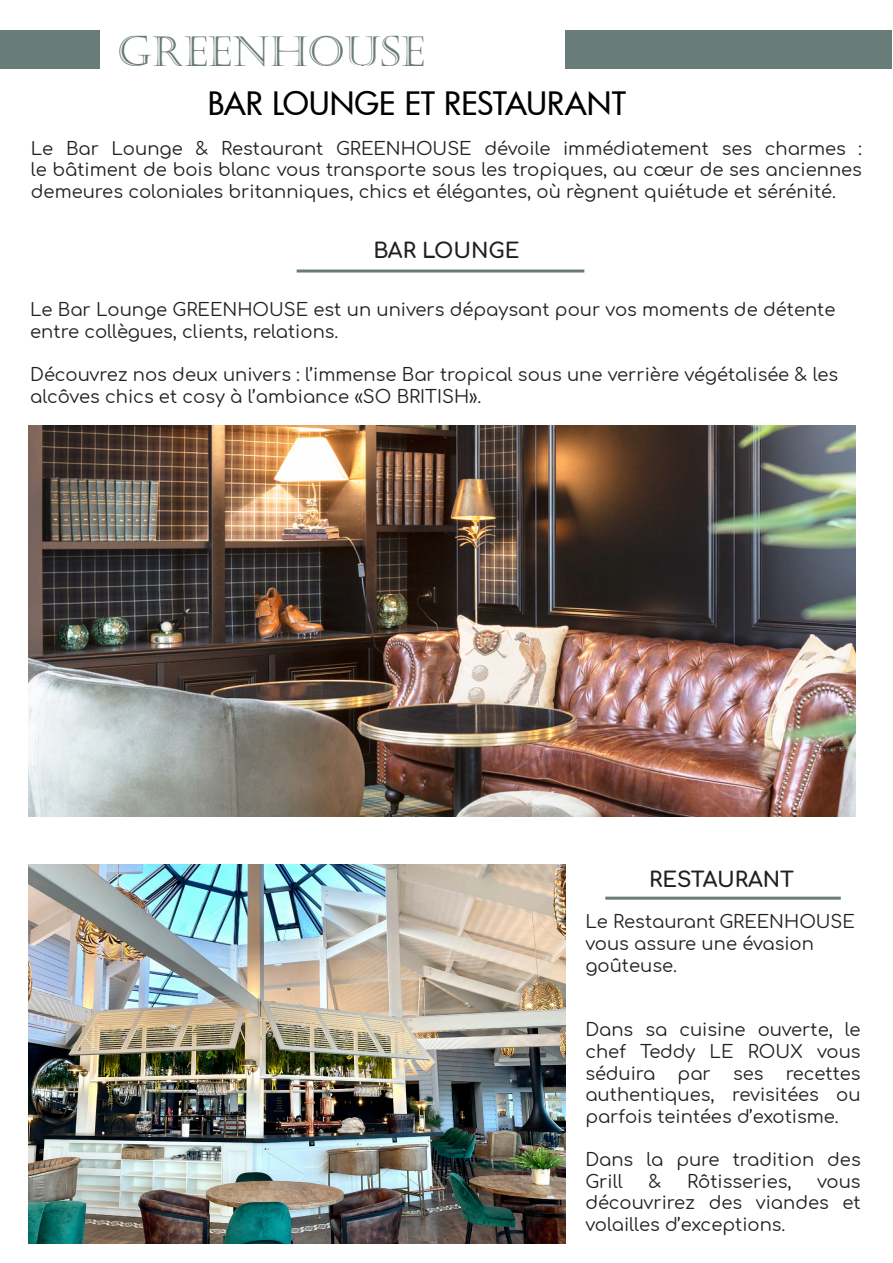
<style>
.page{position:relative;width:893px;height:1263px;background:#fff}
.page>*{position:absolute;margin:0;border:0;box-sizing:border-box;transform-origin:0 0}
.t1{font:42px "Castellar";color:#697c79}
.t2{font:500 31.5px "Futura";color:#000}
.t3{font:700 21px "Comfortaa";color:#231f20}
.t4{font:18px/21.6px "Comfortaa";color:#231f20}
</style>
<div class="page">
<div style="left:566px;top:31px;width:326px;height:38px;background:#697c79"></div>
<img style="left:28px;top:425px;width:827px;height:391px">
<img style="left:28px;top:865px;width:538px;height:378px">
<div style="left:0;top:31px;width:99px;height:38px;background:#697c79"></div>
<hr style="left:892px;top:660px;width:1px;height:39px;background:#697c79">
<hr style="left:297px;top:269px;width:287px;height:3px;background:#697c79">
<hr style="left:605px;top:897px;width:236px;height:3px;background:#697c79">
<p class="t1" style="left:117px;top:27px;width:32px">GREEN</p>
<p class="t1" style="left:270px;top:27px;width:68px">HOUSE</p>
<p class="t2" style="left:208px;top:83px;width:420px">BAR LOUNGE ET RESTAURANT</p>
<p class="t4" style="left:31px;top:135px;width:833px;text-align:justify">Le Bar Lounge &amp; Restaurant GREENHOUSE dévoile immédiatement ses charmes : le bâtiment de bois blanc vous transporte sous les tropiques, au cœur de ses anciennes demeures coloniales britanniques, chics et élégantes, où règnent quiétude et sérénité.</p>
<p class="t3" style="left:373px;top:231px;width:148px">BAR LOUNGE</p>
<p class="t4" style="left:30px;top:296px;width:807px">Le Bar Lounge GREENHOUSE est un univers dépaysant pour vos moments de détente entre collègues, clients, relations.</p>
<p class="t4" style="left:30px;top:361px;width:809px">Découvrez nos deux univers : l’immense Bar tropical sous une verrière végétalisée &amp; les alcôves chics et cosy à l’ambiance «SO BRITISH».</p>
<p class="t3" style="left:649px;top:860px;width:147px">RESTAURANT</p>
<p class="t4" style="left:585px;top:908px;width:271px">Le Restaurant GREENHOUSE</p>
<p class="t4" style="left:585px;top:930px;width:230px">vous assure une évasion</p>
<p class="t4" style="left:585px;top:952px;width:93px">goûteuse.</p>
<p class="t4" style="left:585px;top:1016px;width:277px;text-align:justify">Dans sa cuisine ouverte, le chef Teddy LE ROUX vous séduira par ses recettes authentiques, revisitées ou parfois teintées d’exotisme.</p>
<p class="t4" style="left:585px;top:1146px;width:277px">Dans la pure tradition des<br>Grill</p>
<p class="t4" style="left:648px;top:1168px;width:14px">&amp;</p>
<p class="t4" style="left:687px;top:1168px;width:106px">Rôtisseries,</p>
<p class="t4" style="left:585px;top:1168px;width:277px;text-align:justify;text-indent:232px">vous découvrirez des viandes et volailles d’exceptions.</p>
</div>
